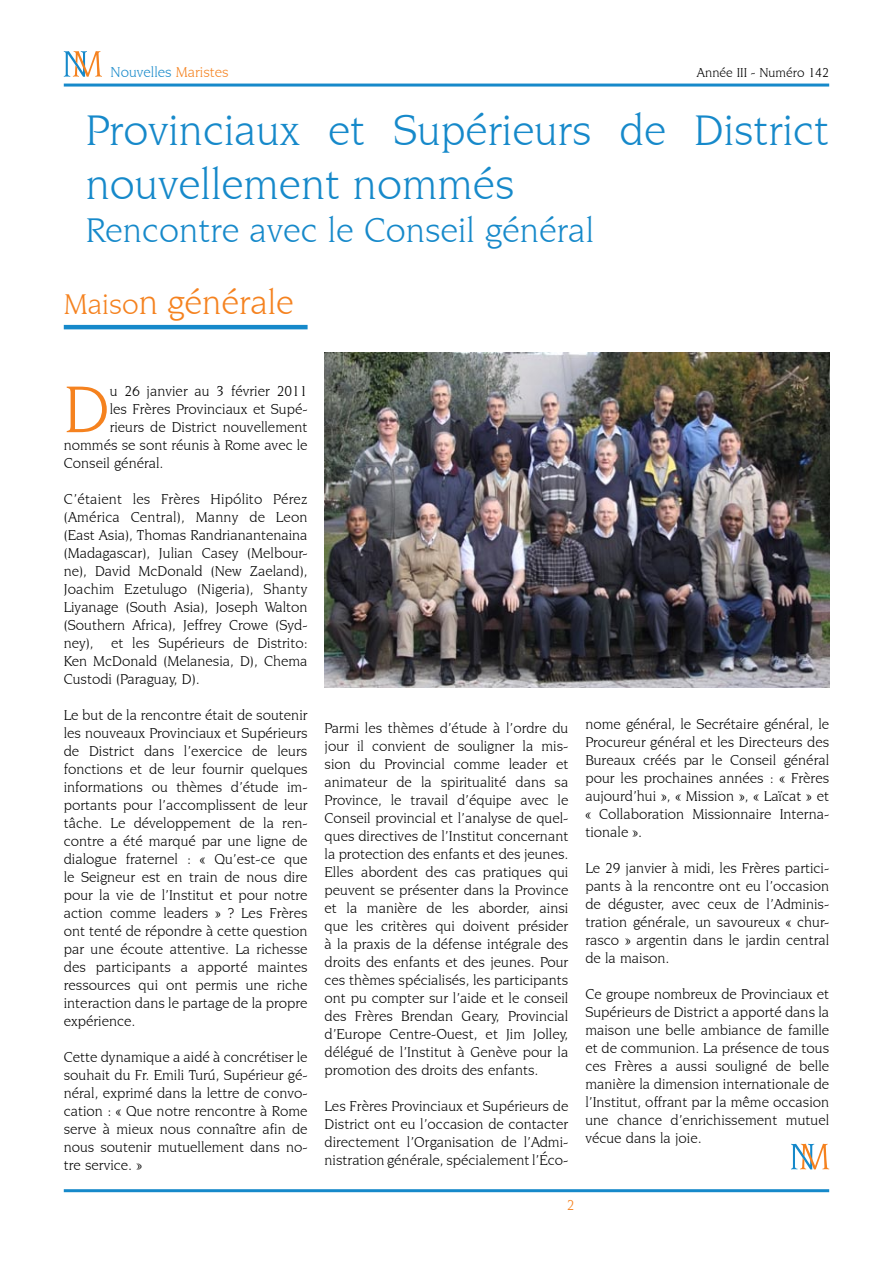
<style>
.page{position:relative;width:893px;height:1263px;background:#fff}
.page>*{position:absolute;margin:0;border:0;box-sizing:border-box;transform-origin:0 0}
.t1{font:70.05px "Novarese IT Cby BT";color:#f5821f}
.t2{font:45px/54px "Novarese IT Cby BT";color:#1689ca}
.t3{font:36px/72.4px "Novarese IT Cby BT";color:#1689ca}
.t4{font:15px/18px "Novarese IT Cby BT";color:#000;text-align:justify}
.t5{font:15px "Novarese IT Cby BT";color:#1689ca}
.t6{font:13.5px "Novarese IT Cby BT";color:#000}
.s1{color:#f5821f}
.s2{font-size:30px;color:#f5821f}
</style>
<div class="page">
<hr style="left:64px;top:84px;width:765px;height:3px;background:#1689ca">
<hr style="left:64px;top:1189px;width:765px;height:3px;background:#1689ca">
<svg style="left:64px;top:51px;width:38px;height:26px"></svg>
<hr style="left:64px;top:325px;width:244px;height:4px;background:#1689ca">
<svg style="left:791px;top:1144px;width:38px;height:25px"></svg>
<img style="left:325px;top:352px;width:504px;height:336px">
<p class="t5" style="left:111px;top:63px;width:120px">Nouvelles <span class="s1">Maristes</span></p>
<p class="t6" style="left:697px;top:64px;width:134px">Année III - Numéro 142</p>
<h2 class="t2" style="left:86px;top:102px;width:745px">Provinciaux et Supérieurs de District nouvellement nommés</h2>
<h3 class="t3" style="left:64px;top:193px;width:532px;text-indent:22px">Rencontre avec le Conseil général<br><span class="s2">Maiso</span><span class="s1">n générale</span></h3>
<h1 class="t1" style="left:64px;top:368px;width:47px">D</h1>
<p class="t4" style="left:110px;top:382px;width:199px">u 26 janvier au 3 février 2011</p>
<p class="t4" style="left:110px;top:400px;width:199px">les Frères Provinciaux et Supé-</p>
<p class="t4" style="left:110px;top:418px;width:199px">rieurs de District nouvellement</p>
<p class="t4" style="left:64px;top:436px;width:245px">nommés se sont réunis à Rome avec le</p>
<p class="t4" style="left:64px;top:454px;width:101px">Conseil général.</p>
<p class="t4" style="left:64px;top:490px;width:245px">C’étaient les Frères Hipólito Pérez (América Central), Manny de Leon (East Asia), Thomas Randrianantenaina (Madagascar), Julian Casey (Melbour&shy;ne), David McDonald (New Zaeland), Joachim Ezetulugo (Nigeria), Shanty Liyanage (South Asia), Joseph Walton (Southern Africa), Jeffrey Crowe (Syd&shy;ney), et les Supérieurs de Distrito:<br>Ken McDonald (Melanesia, D), Chema Custodi (Paraguay, D).</p>
<p class="t4" style="left:64px;top:706px;width:245px">Le but de la rencontre était de soutenir les nouveaux Provinciaux et Supérieurs de District dans l’exercice de leurs fonctions et de leur fournir quelques informations ou thèmes d’étude im&shy;portants pour l’accomplissent de leur tâche. Le développement de la ren&shy;contre a été marqué par une ligne de dialogue fraternel : « Qu’est-ce que le Seigneur est en train de nous dire pour la vie de l’Institut et pour notre action comme leaders » ? Les Frères ont tenté de répondre à cette question par une écoute attentive. La richesse des participants a apporté maintes ressources qui ont permis une riche interaction dans le partage de la propre expérience.</p>
<p class="t4" style="left:64px;top:1048px;width:245px">Cette dynamique a aidé à concrétiser le souhait du Fr. Emili Turú, Supérieur gé&shy;néral, exprimé dans la lettre de convo&shy;cation : « Que notre rencontre à Rome serve à mieux nous connaître afin de nous soutenir mutuellement dans no&shy;tre service. »</p>
<p class="t4" style="left:325px;top:718px;width:245px">Parmi les thèmes d’étude à l’ordre du jour il convient de souligner la mis&shy;sion du Provincial comme leader et animateur de la spiritualité dans sa Province, le travail d’équipe avec le Conseil provincial et l’analyse de quel&shy;ques directives de l’Institut concernant la protection des enfants et des jeunes.<br>Elles abordent des cas pratiques qui peuvent se présenter dans la Province et la manière de les aborder, ainsi que les critères qui doivent présider à la praxis de la défense intégrale des droits des enfants et des jeunes. Pour ces thèmes spécialisés, les participants ont pu compter sur l’aide et le conseil des Frères Brendan Geary, Provincial d’Europe Centre-Ouest, et Jim Jolley, délégué de l’Institut à Genève pour la promotion des droits des enfants.</p>
<p class="t4" style="left:325px;top:1096px;width:245px">Les Frères Provinciaux et Supérieurs de District ont eu l’occasion de contacter directement l’Organisation de l’Admi&shy;nistration générale, spécialement l’Éco-</p>
<p class="t4" style="left:585px;top:715px;width:245px">nome général, le Secrétaire général, le Procureur général et les Directeurs des Bureaux créés par le Conseil général pour les prochaines années : « Frères aujourd’hui », « Mission », « Laïcat » et « Collaboration Missionnaire Interna&shy;tionale ».</p>
<p class="t4" style="left:585px;top:859px;width:245px">Le 29 janvier à midi, les Frères partici&shy;pants à la rencontre ont eu l’occasion de déguster, avec ceux de l’Adminis&shy;tration générale, un savoureux « chur&shy;rasco » argentin dans le jardin central de la maison.</p>
<p class="t4" style="left:585px;top:985px;width:245px">Ce groupe nombreux de Provinciaux et Supérieurs de District a apporté dans la maison une belle ambiance de famille et de communion. La présence de tous ces Frères a aussi souligné de belle manière la dimension internationale de l’Institut, offrant par la même occasion une chance d’enrichissement mutuel vécue dans la joie.</p>
</div>
